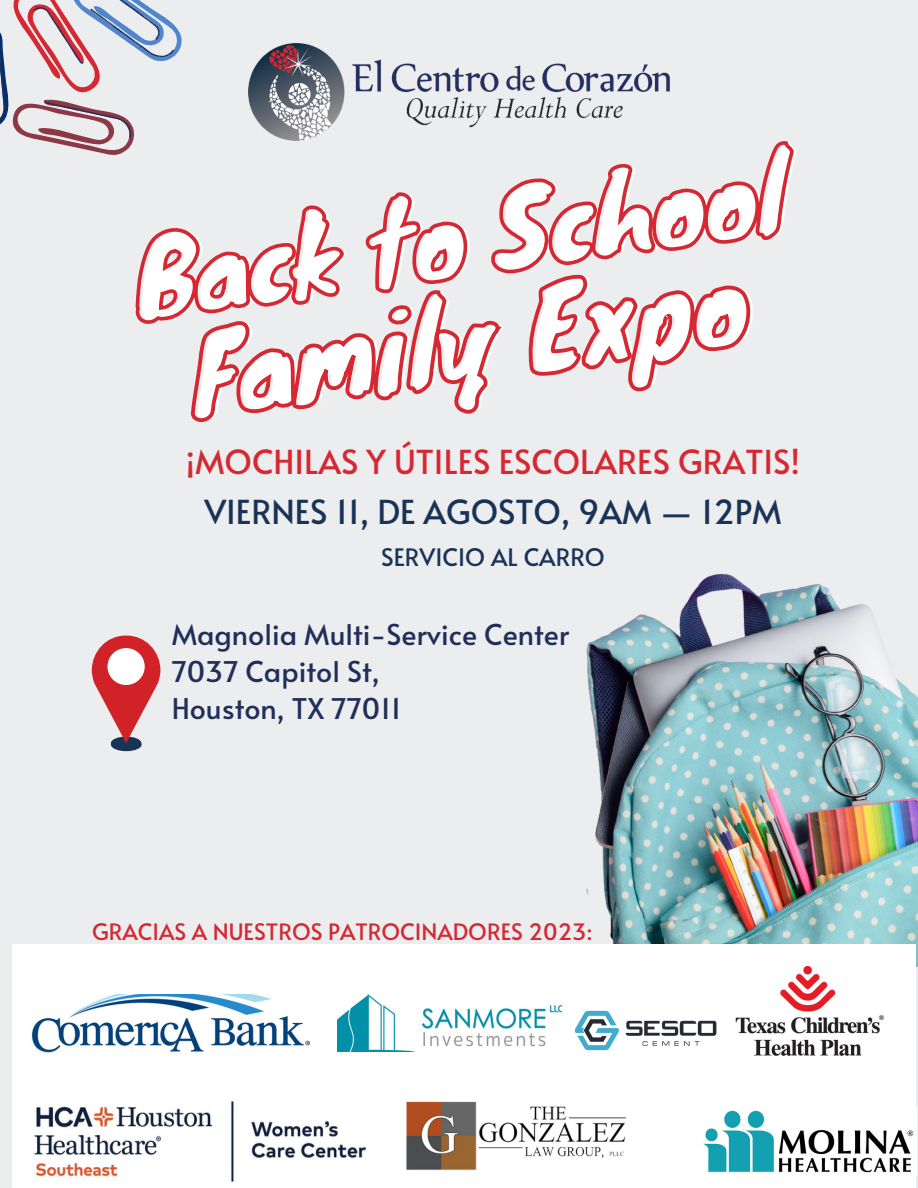
<style>
.page{position:relative;width:918px;height:1188px;background:#ecedee}
.page>*{position:absolute;margin:0;border:0;box-sizing:border-box;transform-origin:0 0}
.t1{font:33px "Alata";color:#d52833}
.t2{font:33px "Alata";color:#193357}
.t3{font:28.5px "Alata";color:#202f5a}
.t4{font:24px "Alata";color:#193357}
.t5{font:22.5px "Alata";color:#d52833}
</style>
<div class="page">
<img style="left:586px;top:573px;width:332px;height:393px">
<div style="left:13px;top:944px;width:903px;height:244px;background:#fff"></div>
<img style="left:249px;top:44px;width:420px;height:74px">
<svg style="left:0;top:0;width:182px;height:155px"></svg>
<svg style="left:111px;top:738px;width:31px;height:13px"></svg>
<div style="left:111px;top:737px;width:30px;height:13px;background:#193357;border-radius:50%"></div>
<svg style="left:92px;top:636px;width:68px;height:107px"></svg>
<div style="left:107px;top:648px;width:38px;height:37px;background:#fff;border-radius:50%"></div>
<img style="left:703px;top:1110px;width:211px;height:63px">
<svg style="left:190px;top:330px;width:557px;height:92px"></svg>
<svg style="left:119px;top:118px;width:675px;height:212px"></svg>
<img style="left:31px;top:995px;width:279px;height:58px">
<img style="left:338px;top:995px;width:224px;height:56px">
<img style="left:574px;top:1010px;width:143px;height:41px">
<img style="left:735px;top:967px;width:150px;height:89px">
<img style="left:34px;top:1101px;width:332px;height:81px">
<img style="left:406px;top:1101px;width:220px;height:70px">
<p class="t1" style="left:186px;top:437px;width:616px">¡MOCHILAS Y ÚTILES ESCOLARES GRATIS!</p>
<p class="t2" style="left:204px;top:488px;width:579px">VIERNES 11, DE AGOSTO, 9AM — 12PM</p>
<p class="t4" style="left:381px;top:540px;width:225px">SERVICIO AL CARRO</p>
<p class="t3" style="left:172px;top:614px;width:399px">Magnolia Multi-Service Center</p>
<p class="t3" style="left:172px;top:651px;width:210px">7037 Capitol St,</p>
<p class="t3" style="left:172px;top:688px;width:231px">Houston, TX 77011</p>
<p class="t5" style="left:92px;top:915px;width:502px">GRACIAS A NUESTROS PATROCINADORES 2023:</p>
</div>
